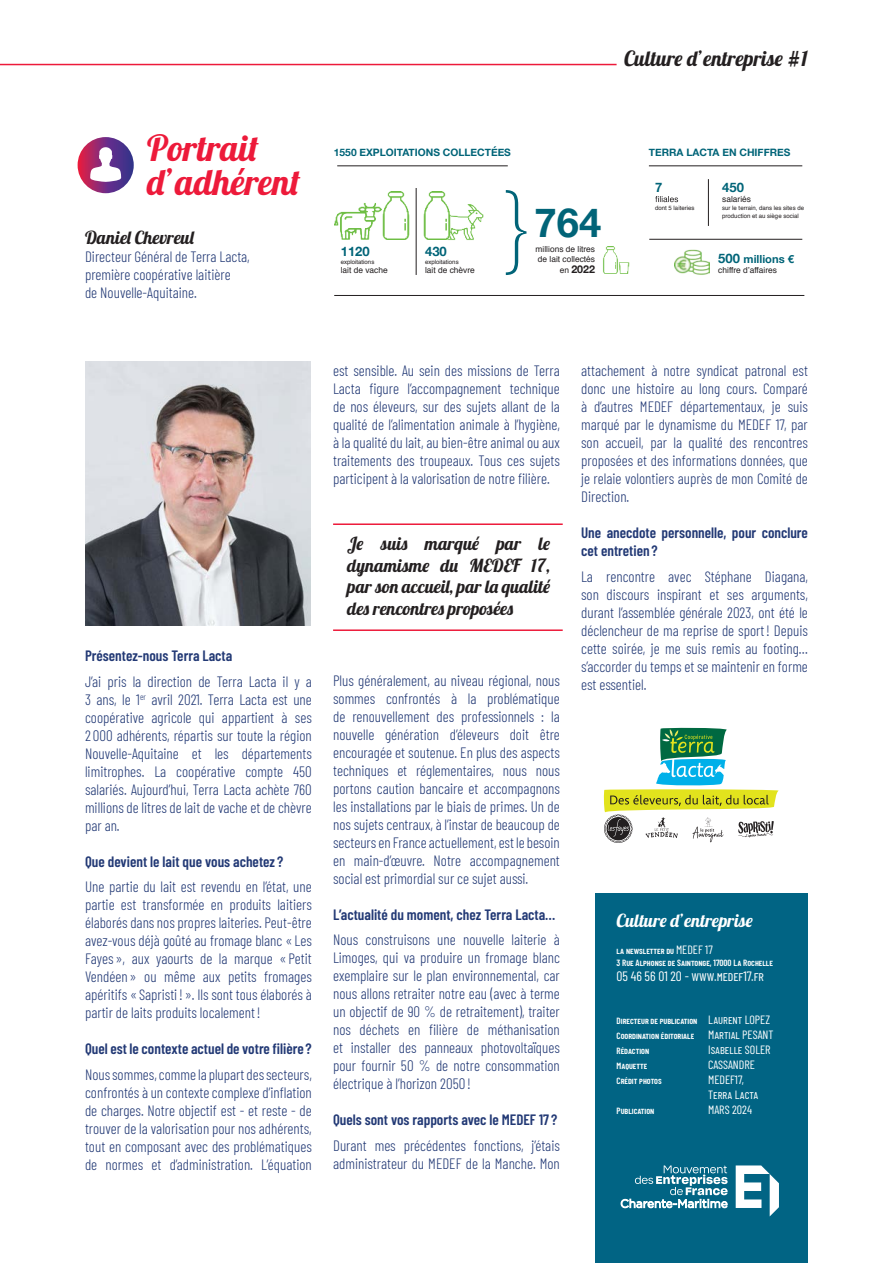
<style>
.page{position:relative;width:893px;height:1263px;background:#fff}
.page>*{position:absolute;margin:0;border:0;box-sizing:border-box;transform-origin:0 0}
.t1{font:96.3px "Sim Sun";color:#016478}
.t2{font:700 40.05px "Helvetica Neue";color:#016478}
.TITRE_1{font:36px "Lobster 1.4";letter-spacing:.01em;color:#ed1a3a}
.TITRE_1-2{font:21px "Lobster 1.4";letter-spacing:.02em;color:#231f20}
.Citation{font:18px/21.6px "Lobster 1.4";letter-spacing:.02em;color:#231f20;text-align:justify}
.Citation-2{font:18px "Lobster 1.4";letter-spacing:.02em;color:#fff}
.Texte{font:300 15px/18px "Barlow Condensed";color:#223975;text-align:justify}
.Texte_B{font:600 15px/18px "Barlow Condensed";color:#223975}
.OURS_nom{font:13.5px "Barlow Condensed";color:#fff}
.t3{font:700 13.05px "Helvetica Neue";color:#016478}
.OURS_mentions{font:12px/15px "Barlow Condensed";color:#fff}
.t4{font:700 11.1px "Helvetica Neue";color:#016478}
.t5{font:700 10.65px "Helvetica Neue";color:#231f20}
.t6{font:700 10.2px "Helvetica Neue";color:#016478}
.OURS_mentions-2{font:600 9px "Barlow Condensed";color:#fff}
.t7{font:8.4px/9.3px "Helvetica";color:#231f20}
.t8{font:6px/7.5px "Helvetica";color:#231f20}
.s1{font-family:"Helvetica";font-weight:400;font-size:8.4px}
.s2{font-size:13.05px}
.s3{font-weight:400;font-size:12px}
</style>
<div class="page">
<div style="left:595px;top:893px;width:213px;height:370px;background:#016484"></div>
<img style="left:85px;top:361px;width:225px;height:264px">
<hr style="left:333px;top:523px;width:230px;height:2px;background:#ed1a3a">
<hr style="left:333px;top:629px;width:230px;height:2px;background:#ed1a3a">
<svg style="left:604px;top:727px;width:175px;height:116px"></svg>
<hr style="left:0;top:64px;width:617px;height:1px;background:#ed1a3a">
<svg style="left:736px;top:1165px;width:43px;height:51px"></svg>
<svg style="left:620px;top:1165px;width:108px;height:43px"></svg>
<svg style="left:78px;top:137px;width:56px;height:56px"></svg>
<svg style="left:90px;top:147px;width:31px;height:35px"></svg>
<img style="left:334px;top:203px;width:47px;height:37px">
<img style="left:443px;top:204px;width:41px;height:36px">
<img style="left:381px;top:192px;width:28px;height:47px">
<img style="left:423px;top:192px;width:28px;height:47px">
<hr style="left:416px;top:188px;width:1px;height:87px;background:#231f20">
<hr style="left:337px;top:166px;width:171px;height:1px;background:#231f20">
<img style="left:603px;top:246px;width:26px;height:27px">
<hr style="left:649px;top:166px;width:153px;height:1px;background:#231f20">
<svg style="left:655px;top:196px;width:23px;height:6px"></svg>
<hr style="left:649px;top:239px;width:153px;height:1px;background:#231f20">
<hr style="left:708px;top:179px;width:1px;height:47px;background:#231f20">
<hr style="left:334px;top:295px;width:470px;height:1px;background:#231f20">
<img style="left:675px;top:249px;width:35px;height:26px">
<p class="TITRE_1" style="left:147px;top:125px;width:113px">Portrait</p>
<p class="TITRE_1" style="left:147px;top:159px;width:155px">d’adhérent</p>
<p class="Citation" style="left:85px;top:227px;width:110px">Daniel Chevreul</p>
<p class="Texte" style="left:85px;top:247px;width:166px">Directeur Général de Terra Lacta,</p>
<p class="Texte" style="left:85px;top:265px;width:147px">première coopérative laitière</p>
<p class="Texte" style="left:85px;top:283px;width:113px">de Nouvelle-Aquitaine.</p>
<p class="TITRE_1-2" style="left:624px;top:45px;width:185px">Culture d’entreprise #1</p>
<p class="t6" style="left:334px;top:145px;width:178px">1550 EXPLOITATIONS COLLECTÉES</p>
<p class="t3" style="left:341px;top:242px;width:30px">1120</p>
<p class="t3" style="left:425px;top:242px;width:23px">430</p>
<p class="t8" style="left:341px;top:258px;width:35px">exploitations</p>
<p class="t7" style="left:341px;top:266px;width:48px">lait de vache</p>
<p class="t8" style="left:425px;top:258px;width:35px">exploitations</p>
<p class="t7" style="left:425px;top:266px;width:51px">lait de chèvre</p>
<p class="t1" style="left:499px;top:184px;width:50px">}</p>
<p class="t2" style="left:535px;top:192px;width:68px">764</p>
<p class="t7" style="left:536px;top:245px;width:61px">millions de litres de lait collectés</p>
<p class="t5" style="left:560px;top:261px;width:37px"><span class="s1">en</span> 2022</p>
<p class="t6" style="left:649px;top:145px;width:143px">TERRA LACTA EN CHIFFRES</p>
<p class="t3" style="left:655px;top:177px;width:9px">7</p>
<p class="t8" style="left:655px;top:205px;width:41px">dont 5 laiteries</p>
<p class="t3" style="left:722px;top:177px;width:23px">450</p>
<p class="t7" style="left:722px;top:195px;width:30px">salariés</p>
<p class="t8" style="left:722px;top:205px;width:83px">sur le terrain, dans les sites de production et au siège social</p>
<p class="t4" style="left:718px;top:250px;width:77px"><span class="s2">500</span> millions €</p>
<p class="t7" style="left:718px;top:266px;width:60px">chiffre d’affaires</p>
<p class="Texte_B" style="left:85px;top:646px;width:149px">Présentez-nous Terra Lacta</p>
<p class="Texte" style="left:85px;top:671px;width:228px">J’ai pris la direction de Terra Lacta il y a 3 ans, le 1<sup>er</sup> avril 2021. Terra Lacta est une coopérative agricole qui appartient à ses 2 000 adhérents, répartis sur toute la région Nouvelle-Aquitaine et les départements limitrophes. La coopérative compte 450 salariés. Aujourd’hui, Terra Lacta achète 760 millions de litres de lait de vache et de chèvre par an.</p>
<p class="Texte_B" style="left:85px;top:851px;width:200px">Que devient le lait que vous achetez ?</p>
<p class="Texte" style="left:85px;top:877px;width:228px">Une partie du lait est revendu en l’état, une partie est transformée en produits laitiers élaborés dans nos propres laiteries. Peut-être avez-vous déjà goûté au fromage blanc « Les Fayes », aux yaourts de la marque « Petit Vendéen » ou même aux petits fromages apéritifs « Sapristi ! ». Ils sont tous élaborés à partir de laits produits localement!</p>
<p class="Texte_B" style="left:85px;top:1039px;width:228px">Quel est le contexte actuel de votre filière ?</p>
<p class="Texte" style="left:85px;top:1064px;width:228px">Nous sommes, comme la plupart des secteurs, confrontés à un contexte complexe d’inflation de charges. Notre objectif est - et reste - de trouver de la valorisation pour nos adhérents, tout en composant avec des problématiques de normes et d’administration. L’équation</p>
<p class="Texte" style="left:333px;top:361px;width:228px">est sensible. Au sein des missions de Terra Lacta figure l’accompagnement technique de nos éleveurs, sur des sujets allant de la qualité de l’alimentation animale à l’hygiène, à la qualité du lait, au bien-être animal ou aux traitements des troupeaux. Tous ces sujets participent à la valorisation de notre filière.</p>
<p class="Citation" style="left:347px;top:532px;width:204px">Je suis marqué par le dynamisme du MEDEF 17, par son accueil, par la qualité des rencontres proposées</p>
<p class="Texte" style="left:333px;top:670px;width:228px">Plus généralement, au niveau régional, nous sommes confrontés à la problématique de renouvellement des professionnels : la nouvelle génération d’éleveurs doit être encouragée et soutenue. En plus des aspects techniques et réglementaires, nous nous portons caution bancaire et accompagnons les installations par le biais de primes. Un de nos sujets centraux, à l’instar de beaucoup de secteurs en France actuellement, est le besoin en main-d’œuvre. Notre accompagnement social est primordial sur ce sujet aussi.</p>
<p class="Texte_B" style="left:333px;top:904px;width:224px">L’actualité du moment, chez Terra Lacta…</p>
<p class="Texte" style="left:333px;top:929px;width:228px">Nous construisons une nouvelle laiterie à Limoges, qui va produire un fromage blanc exemplaire sur le plan environnemental, car nous allons retraiter notre eau (avec à terme un objectif de 90 % de retraitement), traiter nos déchets en filière de méthanisation et installer des panneaux photovoltaïques pour fournir 50 % de notre consommation électrique à l’horizon 2050 !</p>
<p class="Texte_B" style="left:333px;top:1110px;width:226px">Quels sont vos rapports avec le MEDEF 17 ?</p>
<p class="Texte" style="left:333px;top:1135px;width:228px">Durant mes précédentes fonctions, j’étais administrateur du MEDEF de la Manche. Mon</p>
<p class="Texte" style="left:581px;top:361px;width:228px">attachement à notre syndicat patronal est donc une histoire au long cours. Comparé à d’autres MEDEF départementaux, je suis marqué par le dynamisme du MEDEF 17, par son accueil, par la qualité des rencontres proposées et des informations données, que je relaie volontiers auprès de mon Comité de Direction.</p>
<p class="Texte_B" style="left:581px;top:523px;width:228px">Une anecdote personnelle, pour conclure cet entretien ?</p>
<p class="Texte" style="left:581px;top:566px;width:228px">La rencontre avec Stéphane Diagana, son discours inspirant et ses arguments, durant l’assemblée générale 2023, ont été le déclencheur de ma reprise de sport! Depuis cette soirée, je me suis remis au footing… s’accorder du temps et se maintenir en forme est essentiel.</p>
<p class="Citation-2" style="left:617px;top:909px;width:138px">Culture d’entreprise</p>
<p class="OURS_mentions-2" style="left:617px;top:944px;width:98px">la newsletter du <span class="s3">MEDEF 17</span></p>
<p class="OURS_mentions-2" style="left:617px;top:956px;width:158px">3 Rue Alphonse de Saintonge, 17000 La Rochelle</p>
<p class="OURS_nom" style="left:617px;top:966px;width:149px">05 46 56 01 20 - www.medef17.fr</p>
<p class="OURS_mentions-2" style="left:617px;top:1014px;width:155px">Directeur de publication <span class="s3">Laurent LOPEZ</span></p>
<p class="OURS_mentions-2" style="left:617px;top:1029px;width:158px">Coordination éditoriale <span class="s3">Martial PESANT</span></p>
<p class="OURS_mentions-2" style="left:617px;top:1044px;width:34px">Rédaction</p>
<p class="OURS_mentions" style="left:708px;top:1041px;width:64px">Isabelle SOLER</p>
<p class="OURS_mentions-2" style="left:617px;top:1059px;width:32px">Maquette</p>
<p class="OURS_mentions" style="left:708px;top:1056px;width:48px">CASSANDRE</p>
<p class="OURS_mentions-2" style="left:617px;top:1074px;width:47px">Crédit photos</p>
<p class="OURS_mentions" style="left:708px;top:1071px;width:52px">MEDEF17,<br>Terra Lacta</p>
<p class="OURS_mentions-2" style="left:617px;top:1104px;width:39px">Publication</p>
<p class="OURS_mentions" style="left:708px;top:1101px;width:45px">MARS 2024</p>
</div>
